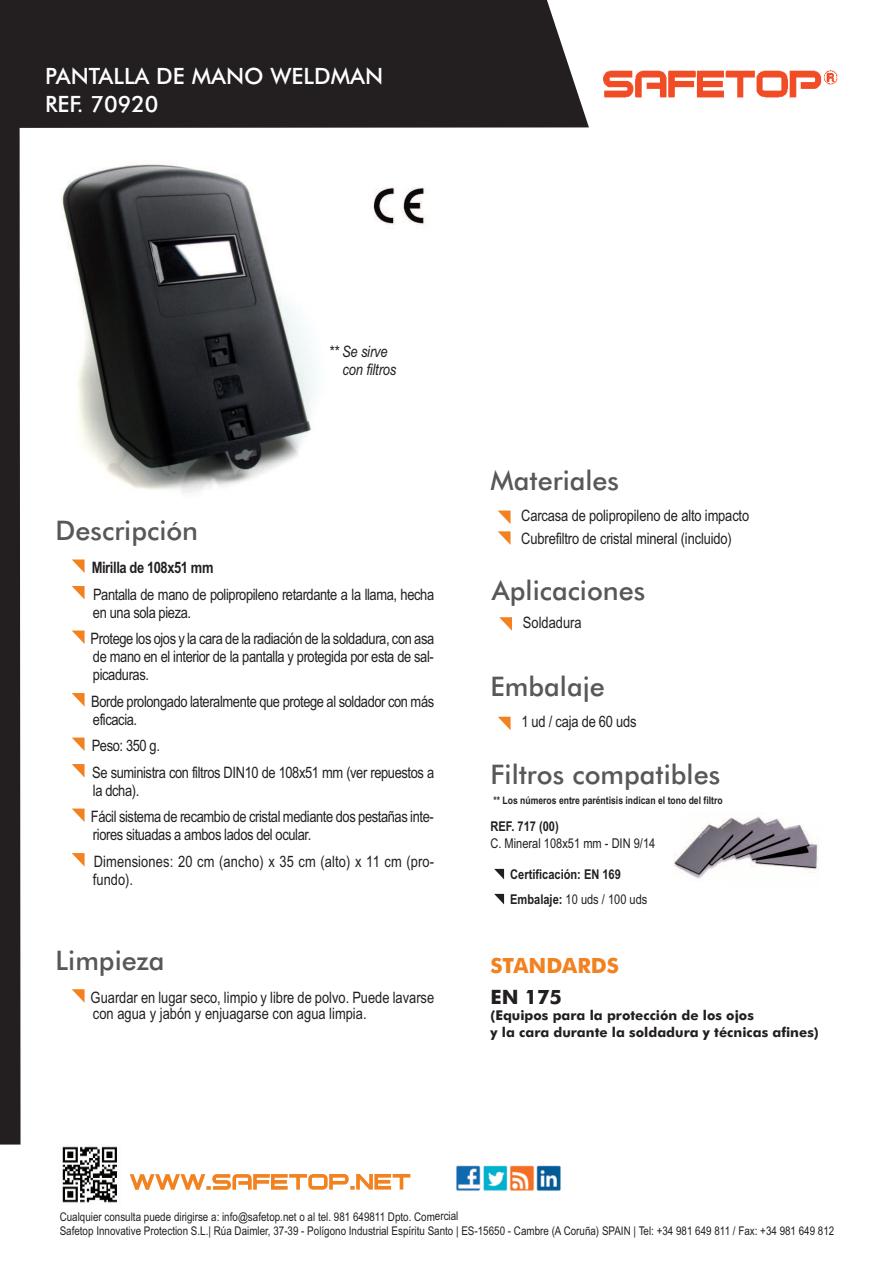
<style>
.page{position:relative;width:893px;height:1263px;background:#fff}
.page>*{position:absolute;margin:0;border:0;box-sizing:border-box;transform-origin:0 0}
.t1{font:500 27px "Futura BT";color:#57585a}
.t2{font:500 22.5px/28.5px "Futura BT";color:#fff}
.t3{font:700 21px "Futura BT";color:#f28120}
.t4{font:700 19.8px "Futura BT";color:#231f20}
.t5{font:15.75px/18px "Arial Narrow";letter-spacing:-.025em;color:#231f20}
.t6{font:15.75px/16.5px "Arial Narrow";color:#231f20}
.t7{font:italic 15.75px/18px "Arial Narrow";letter-spacing:-.01em;color:#231f20}
.t8{font:700 15.75px "Arial Narrow";letter-spacing:-.025em;color:#231f20}
.t9{font:700 13.5px/16.5px "Futura BT";color:#231f20}
.t10{font:700 13.5px/25px "Arial Narrow";color:#231f20}
.t11{font:13.5px "Arial Narrow";color:#231f20}
.t12{font:12px/14.2px "Arial Narrow";color:#231f20}
.t13{font:700 10.5px "Arial Narrow";color:#231f20}
.s1{font-weight:400}
</style>
<div class="page">
<img style="left:61px;top:163px;width:255px;height:331px">
<img style="left:373px;top:187px;width:57px;height:42px">
<div style="left:21px;top:0;width:568px;height:128px;background:#231f20"></div>
<img style="left:603px;top:70px;width:235px;height:28px">
<div style="left:0;top:0;width:21px;height:1144px;background:#231f20"></div>
<svg style="left:72px;top:559px;width:13px;height:14px"></svg>
<svg style="left:72px;top:586px;width:13px;height:13px"></svg>
<svg style="left:72px;top:630px;width:13px;height:14px"></svg>
<svg style="left:72px;top:693px;width:13px;height:13px"></svg>
<svg style="left:72px;top:737px;width:13px;height:14px"></svg>
<svg style="left:72px;top:764px;width:13px;height:13px"></svg>
<svg style="left:72px;top:808px;width:13px;height:14px"></svg>
<svg style="left:72px;top:853px;width:13px;height:14px"></svg>
<svg style="left:498px;top:511px;width:12px;height:13px"></svg>
<svg style="left:498px;top:531px;width:12px;height:14px"></svg>
<svg style="left:72px;top:989px;width:13px;height:14px"></svg>
<svg style="left:498px;top:717px;width:13px;height:13px"></svg>
<svg style="left:499px;top:617px;width:13px;height:14px"></svg>
<svg style="left:130px;top:1174px;width:280px;height:16px"></svg>
<img style="left:62px;top:1146px;width:55px;height:57px">
<img style="left:456px;top:1165px;width:105px;height:26px">
<img style="left:674px;top:816px;width:145px;height:65px">
<svg style="left:494px;top:869px;width:10px;height:10px"></svg>
<svg style="left:494px;top:894px;width:10px;height:10px"></svg>
<h2 class="t2" style="left:45px;top:62px;width:340px">PANTALLA DE MANO WELDMAN<br>REF. 70920</h2>
<h1 class="t1" style="left:56px;top:515px;width:144px">Descripción</h1>
<p class="t7" style="left:343px;top:343px;width:55px;text-indent:-14px">** Se sirve con filtros</p>
<p class="t8" style="left:92px;top:558px;width:123px">Mirilla de 108x51 mm</p>
<p class="t5" style="left:93px;top:585px;width:343px">Pantalla de mano de polipropileno retardante a la llama, hecha en una sola pieza.</p>
<p class="t5" style="left:91px;top:630px;width:345px;text-align:justify">Protege los ojos y la cara de la radiación de la soldadura, con asa de mano en el interior de la pantalla y protegida por esta de sal&shy;picaduras.</p>
<p class="t5" style="left:91px;top:692px;width:345px">Borde prolongado lateralmente que protege al soldador con más eficacia.</p>
<p class="t5" style="left:92px;top:732px;width:344px;line-height:26.5px">Peso: 350 g.<br>Se suministra con filtros DIN10 de 108x51 mm (ver repuestos a</p>
<p class="t5" style="left:91px;top:777px;width:344px;line-height:26.5px">la dcha).<br>Fácil sistema de recambio de cristal mediante dos pestañas inte-</p>
<p class="t5" style="left:93px;top:821px;width:343px;line-height:26.5px">riores situadas a ambos lados del ocular.<br>Dimensiones: 20 cm (ancho) x 35 cm (alto) x 11 cm (pro-</p>
<p class="t5" style="left:93px;top:870px;width:42px">fundo).</p>
<h1 class="t1" style="left:56px;top:944px;width:111px">Limpieza</h1>
<p class="t6" style="left:91px;top:989px;width:345px">Guardar en lugar seco, limpio y libre de polvo. Puede lavarse con agua y jabón y enjuagarse con agua limpia.</p>
<h1 class="t1" style="left:490px;top:465px;width:130px">Materiales</h1>
<p class="t5" style="left:521px;top:505px;width:229px;line-height:22.2px">Carcasa de polipropileno de alto impacto<br>Cubrefiltro de cristal mineral (incluido)</p>
<h1 class="t1" style="left:492px;top:574px;width:155px">Aplicaciones</h1>
<p class="t6" style="left:523px;top:615px;width:60px">Soldadura</p>
<h1 class="t1" style="left:490px;top:671px;width:116px">Embalaje</h1>
<p class="t5" style="left:521px;top:713px;width:117px">1 ud / caja de 60 uds</p>
<h1 class="t1" style="left:490px;top:759px;width:231px">Filtros compatibles</h1>
<p class="t13" style="left:493px;top:795px;width:231px">** Los números entre paréntisis indican el tono del filtro</p>
<p class="t10" style="left:490px;top:814px;width:70px">REF. 717 (00)</p>
<p class="t11" style="left:490px;top:835px;width:166px">C. Mineral 108x51 mm - DIN 9/14</p>
<p class="t10" style="left:510px;top:862px;width:139px">Certificación: EN 169<br>Embalaje: <span class="s1">10 uds / 100 uds</span></p>
<h3 class="t3" style="left:490px;top:953px;width:130px">STANDARDS</h3>
<p class="t4" style="left:490px;top:985px;width:73px">EN 175</p>
<p class="t9" style="left:490px;top:1007px;width:330px">(Equipos para la protección de los ojos<br>y la cara durante la soldadura y técnicas afines)</p>
<p class="t12" style="left:60px;top:1209px;width:776px">Cualquier consulta puede dirigirse a: info@safetop.net o al tel. 981 649811 Dpto. Comercial<br>Safetop Innovative Protection S.L.| Rúa Daimler, 37-39 - Polígono Industrial Espíritu Santo | ES-15650 - Cambre (A Coruña) SPAIN | Tel: +34 981 649 811 / Fax: +34 981 649 812</p>
</div>
